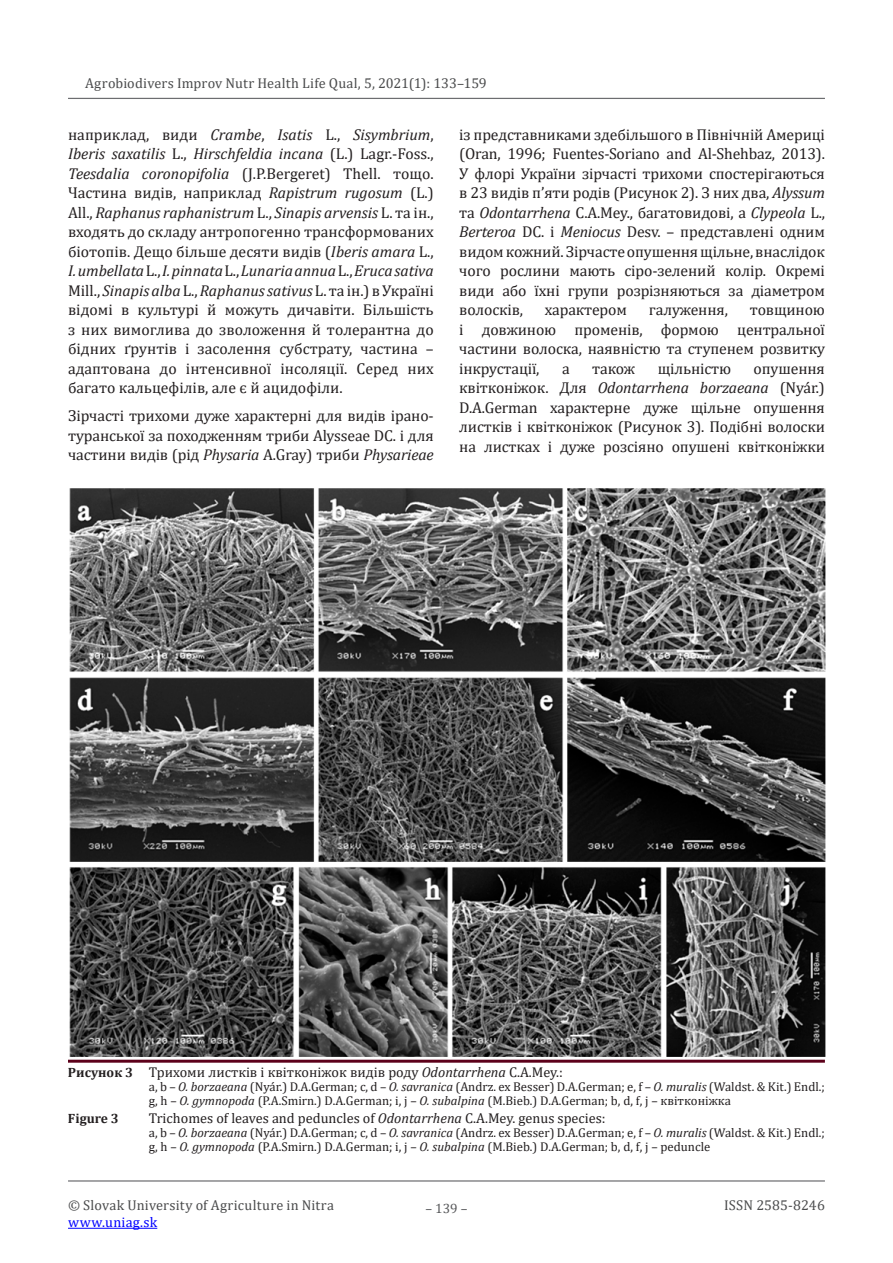
<style>
.page{position:relative;width:893px;height:1263px;background:#fff}
.page>*{position:absolute;margin:0;border:0;box-sizing:border-box;transform-origin:0 0}
.t1{font:15.75px/19.5px "Cambria";letter-spacing:-.01em;color:#231f20;text-align:justify}
.t2{font:14.25px "Cambria";color:#231f20}
.t3{font:14.25px "Cambria";letter-spacing:.01em;color:#4b4c4d}
.t4{font:14.25px "Cambria";letter-spacing:.02em;color:#00f}
.t5{font:700 13.5px "Cambria";color:#231f20}
.t6{font:13.5px "Cambria";color:#57585a}
.t7{font:12.75px/14.2px "Cambria";color:#231f20}
.s1{font-style:italic}
.s2{font-weight:700;font-size:13.5px}
</style>
<div class="page">
<hr style="left:68px;top:98px;width:757px;height:1px;background:#6c6d70">
<hr style="left:68px;top:1228px;width:89px;height:1px;background:#00f">
<hr style="left:68px;top:1180px;width:757px;height:1px;background:#6c6d70">
<img style="left:69px;top:488px;width:756px;height:568px">
<hr style="left:68px;top:1060px;width:757px;height:3px;background:#5c001a">
<p class="t3" style="left:85px;top:74px;width:403px">Agrobiodivers Improv Nutr Health Life Qual, 5, 2021(1): 133–159</p>
<p class="t1" style="left:68px;top:125px;width:367px">наприклад, види <span class="s1">Crambe</span>, <span class="s1">Isatis</span> L., <span class="s1">Sisymbrium</span>, <span class="s1">Iberis saxatilis</span> L., <span class="s1">Hirschfeldia incana</span> (L.) Lagr.-Foss., <span class="s1">Teesdalia coronopifolia</span> (J.P.Bergeret) Thell. тощо.<br>Частина видів, наприклад <span class="s1">Rapistrum rugosum</span> (L.)<br>All., <span class="s1">Raphanus raphanistrum</span> L., <span class="s1">Sinapis arvensis</span> L. та ін., входять до складу антропогенно трансформованих біотопів. Дещо більше десяти видів (<span class="s1">Iberis amara</span> L., <span class="s1">I.umbellata</span> L., <span class="s1">I. pinnata</span> L., <span class="s1">Lunaria annua</span> L., <span class="s1">Eruca sativa </span>Mill., <span class="s1">Sinapis alba</span> L., <span class="s1">Raphanus sativus</span> L. та ін.) в Україні відомі в культурі й можуть дичавіти. Більшість з них вимоглива до зволоження й толерантна до бідних ґрунтів і засолення субстрату, частина – адаптована до інтенсивної інсоляції. Серед них багато кальцефілів, але є й ацидофіли.</p>
<p class="t1" style="left:68px;top:406px;width:367px">Зірчасті трихоми дуже характерні для видів ірано&shy;туранської за походженням триби Alysseae DC. і для частини видів (рід <span class="s1">Physaria</span> A.Gray) триби <span class="s1">Physarieae</span></p>
<p class="t1" style="left:459px;top:125px;width:367px">із представниками здебільшого в Північній Америці (Oran, 1996; Fuentes-Soriano and Al-Shehbaz, 2013).<br>У флорі України зірчасті трихоми спостерігаються в 23 видів п’яти родів (Рисунок 2). З них два, <span class="s1">Alyssum </span>та <span class="s1">Odontarrhena</span> C.A.Mey., багатовидові, а <span class="s1">Clypeola</span> L., <span class="s1">Berteroa</span> DC. і <span class="s1">Meniocus</span> Desv. – представлені одним видом кожний. Зірчасте опушення щільне, внаслідок чого рослини мають сіро-зелений колір. Окремі види або їхні групи розрізняються за діаметром волосків,</p>
<p class="t1" style="left:545px;top:300px;width:84px">характером</p>
<p class="t1" style="left:649px;top:300px;width:81px">галуження,</p>
<p class="t1" style="left:459px;top:300px;width:367px;text-indent:291px">товщиною і довжиною променів, формою центральної частини волоска, наявністю та ступенем розвитку інкрустації,</p>
<p class="t1" style="left:562px;top:359px;width:9px">а</p>
<p class="t1" style="left:592px;top:359px;width:44px">також</p>
<p class="t1" style="left:658px;top:359px;width:75px">щільністю</p>
<p class="t1" style="left:459px;top:359px;width:367px;text-indent:294px">опушення квітконіжок. Для <span class="s1">Odontarrhena borzaeana</span> (Nyár.)<br>D.A.German характерне дуже щільне опушення листків і квітконіжок (Рисунок 3). Подібні волоски на листках і дуже розсіяно опушені квітконіжки</p>
<p class="t2" style="left:68px;top:1064px;width:496px"><span class="s2">Рисунок 3</span> Трихоми листків і квітконіжок видів роду <span class="s1">Odontarrhena</span> C.A.Mey.:</p>
<p class="t7" style="left:149px;top:1080px;width:678px">a, b – <span class="s1">O. borzaeana</span> (Nyár.) D.A.German; c, d – <span class="s1">O. savranica</span> (Andrz. ex Besser) D.A.German; e, f – <span class="s1">O. muralis</span> (Waldst. &amp; Kit.) Endl.; g, h – <span class="s1">O. gymnopoda</span> (P.A.Smirn.) D.A.German; i, j – <span class="s1">O. subalpina</span> (M.Bieb.) D.A.German; b, d, f, j – квітконіжка</p>
<p class="t5" style="left:68px;top:1108px;width:52px">Figure 3</p>
<p class="t2" style="left:149px;top:1109px;width:458px">Trichomes of leaves and peduncles of <span class="s1">Odontarrhena</span> C.A.Mey. genus species:</p>
<p class="t7" style="left:149px;top:1125px;width:678px">a, b – <span class="s1">O. borzaeana</span> (Nyár.) D.A.German; c, d – <span class="s1">O. savranica</span> (Andrz. ex Besser) D.A.German; e, f – <span class="s1">O. muralis</span> (Waldst. &amp; Kit.) Endl.; g, h – <span class="s1">O. gymnopoda</span> (P.A.Smirn.) D.A.German; i, j – <span class="s1">O. subalpina</span> (M.Bieb.) D.A.German; b, d, f, j – peduncle</p>
<p class="t3" style="left:68px;top:1197px;width:267px">© Slovak University of Agriculture in Nitra</p>
<p class="t4" style="left:68px;top:1214px;width:91px">www.uniag.sk</p>
<p class="t6" style="left:426px;top:1200px;width:43px">– 139 –</p>
<p class="t3" style="left:724px;top:1197px;width:102px">ISSN 2585-8246</p>
</div>
